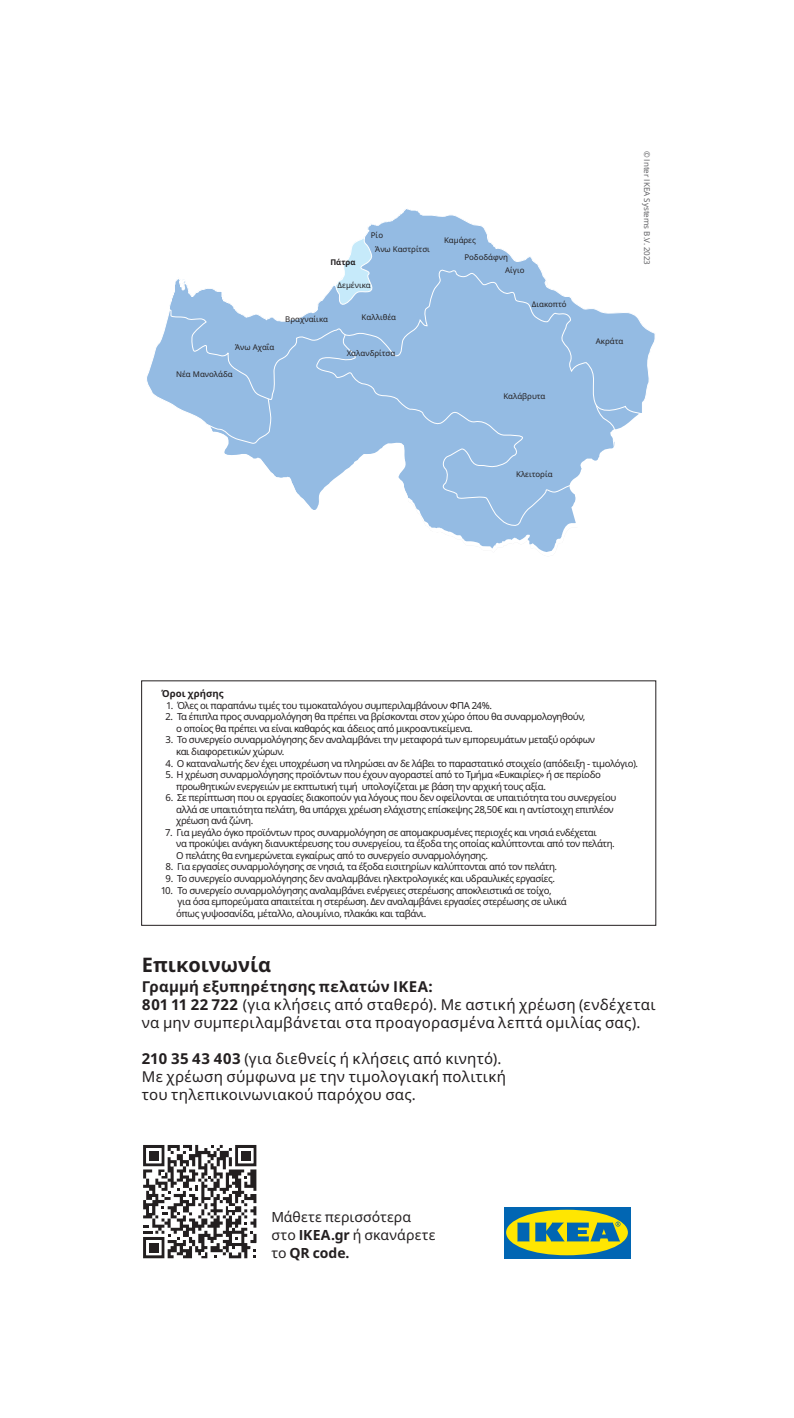
<style>
.page{position:relative;width:794px;height:1418px;background:#fff}
.page>*{position:absolute;margin:0;border:0;box-sizing:border-box;transform-origin:0 0}
.t1{font:700 20px "Noto IKEA Latin";color:#231f20}
.t2{font:15px/18px "Noto IKEA Latin";letter-spacing:.02em;color:#231f20}
.t3{font:14px/18px "Noto IKEA Latin";letter-spacing:.005em;color:#231f20}
.t4{font:9.6px/11.6px "Noto IKEA Latin";letter-spacing:-.04em;color:#231f20}
.t5{font:700 9.6px "Noto IKEA Latin";letter-spacing:.01em;color:#231f20}
.t6{font:8px "Noto IKEA Latin";color:#636366}
.t7{font:7.8px/14.2px "Noto IKEA Latin";color:#231f20}
.t8{font:700 7.8px "Noto IKEA Latin";color:#231f20}
.s1{font-weight:700}
</style>
<div class="page">
<div style="left:503px;top:1206px;width:127px;height:52px;background:#0166b3"></div>
<div style="left:506px;top:1209px;width:122px;height:46px;background:#ffe601;border-radius:50%"></div>
<svg style="left:517px;top:1221px;width:103px;height:20px"></svg>
<svg style="left:431px;top:527px;width:134px;height:25px;fill:#99bee4"></svg>
<div style="left:408px;top:417px;width:159px;height:110px;background:#94bbe3"></div>
<svg style="left:567px;top:417px;width:68px;height:108px"></svg>
<svg style="left:224px;top:417px;width:184px;height:93px;fill:#94bbe3"></svg>
<svg style="left:147px;top:315px;width:124px;height:130px"></svg>
<svg style="left:169px;top:209px;width:486px;height:208px"></svg>
<svg style="left:333px;top:236px;width:43px;height:73px"></svg>
<svg style="left:143px;top:1144px;width:113px;height:114px"></svg>
<div style="left:149px;top:1151px;width:9px;height:9px;background:#231f20"></div>
<div style="left:241px;top:1151px;width:9px;height:9px;background:#231f20"></div>
<div style="left:149px;top:1243px;width:9px;height:9px;background:#231f20"></div>
<p class="t7" style="left:235px;top:340px;width:41px">Άνω Αχαΐα</p>
<p class="t7" style="left:176px;top:367px;width:58px">Νέα Μανολάδα</p>
<p class="t7" style="left:375px;top:228px;width:56px;text-indent:-4px">Ρίο<br>Άνω Καστρίτσι</p>
<p class="t7" style="left:444px;top:232px;width:33px">Καμάρες</p>
<p class="t7" style="left:505px;top:250px;width:21px;line-height:13px;text-indent:-41px">Ροδοδάφνη<br>Αίγιο</p>
<p class="t8" style="left:330px;top:256px;width:27px">Πάτρα</p>
<p class="t7" style="left:338px;top:277px;width:35px">Δεμένικα</p>
<p class="t7" style="left:285px;top:312px;width:44px">Βραχναίικα</p>
<p class="t7" style="left:361px;top:310px;width:36px">Καλλιθέα</p>
<p class="t7" style="left:532px;top:296px;width:36px">Διακοπτό</p>
<p class="t7" style="left:347px;top:345px;width:50px">Χαλανδρίτσα</p>
<p class="t7" style="left:503px;top:389px;width:44px">Καλάβρυτα</p>
<p class="t7" style="left:516px;top:467px;width:38px">Κλειτορία</p>
<p class="t6" style="left:652px;top:151px;width:116px;rotate:90deg">© Inter IKEA Systems B.V. 2023</p>
<p class="t7" style="left:596px;top:333px;width:29px">Ακράτα</p>
<p class="t5" style="left:161px;top:687px;width:64px">Όροι χρήσης</p>
<p class="t4" style="left:167px;top:699px;width:326px">1. Όλες οι παραπάνω τιμές του τιμοκαταλόγου συμπεριλαμβάνουν ΦΠΑ 24%.</p>
<p class="t4" style="left:176px;top:710px;width:411px;text-indent:-11px">2. Τα έπιπλα προς συναρμολόγηση θα πρέπει να βρίσκονται στον χώρο όπου θα συναρμολογηθούν, ο οποίος θα πρέπει να είναι καθαρός και άδειος από μικροαντικείμενα.</p>
<p class="t4" style="left:176px;top:733px;width:420px;text-indent:-11px">3. Το συνεργείο συναρμολόγησης δεν αναλαμβάνει την μεταφορά των εμπορευμάτων μεταξύ ορόφων και διαφορετικών χώρων.</p>
<p class="t4" style="left:166px;top:757px;width:474px">4. Ο καταναλωτής δεν έχει υποχρέωση να πληρώσει αν δε λάβει το παραστατικό στοιχείο (απόδειξη - τιμολόγιο).</p>
<p class="t4" style="left:176px;top:768px;width:426px;text-indent:-11px">5. Η χρέωση συναρμολόγησης προϊόντων που έχουν αγοραστεί από το Τμήμα «Ευκαιρίες» ή σε περίοδο προωθητικών ενεργειών με εκπτωτική τιμή υπολογίζεται με βάση την αρχική τους αξία.</p>
<p class="t4" style="left:176px;top:791px;width:442px;text-indent:-11px">6. Σε περίπτωση που οι εργασίες διακοπούν για λόγους που δεν οφείλονται σε υπαιτιότητα του συνεργείου αλλά σε υπαιτιότητα πελάτη, θα υπάρχει χρέωση ελάχιστης επίσκεψης 28,50€ και η αντίστοιχη επιπλέον χρέωση ανά ζώνη.</p>
<p class="t4" style="left:176px;top:826px;width:440px;text-indent:-11px">7. Για μεγάλο όγκο προϊόντων προς συναρμολόγηση σε απομακρυσμένες περιοχές και νησιά ενδέχεται<br>να προκύψει ανάγκη διανυκτέρευσης του συνεργείου, τα έξοδα της οποίας καλύπτονται από τον πελάτη.<br>Ο πελάτης θα ενημερώνεται εγκαίρως από το συνεργείο συναρμολόγησης.</p>
<p class="t4" style="left:166px;top:860px;width:393px">8. Για εργασίες συναρμολόγησης σε νησιά, τα έξοδα εισιτηρίων καλύπτονται από τον πελάτη.</p>
<p class="t4" style="left:166px;top:872px;width:391px">9. Το συνεργείο συναρμολόγησης δεν αναλαμβάνει ηλεκτρολογικές και υδραυλικές εργασίες.</p>
<p class="t4" style="left:176px;top:883px;width:392px;text-indent:-15px">10. Το συνεργείο συναρμολόγησης αναλαμβάνει ενέργειες στερέωσης αποκλειστικά σε τοίχο, για όσα εμπορεύματα απαιτείται η στερέωση. Δεν αναλαμβάνει εργασίες στερέωσης σε υλικά όπως γυψοσανίδα, μέταλλο, αλουμίνιο, πλακάκι και ταβάνι.</p>
<h1 class="t1" style="left:142px;top:950px;width:131px">Επικοινωνία</h1>
<h2 class="t2" style="left:142px;top:977px;width:515px"><span class="s1">Γραμμή εξυπηρέτησης πελατών IKEA:<br>801 11 22 722</span> (για κλήσεις από σταθερό). Με αστική χρέωση (ενδέχεται να μην συμπεριλαμβάνεται στα προαγορασμένα λεπτά ομιλίας σας).</h2>
<h2 class="t2" style="left:142px;top:1049px;width:366px"><span class="s1">210 35 43 403</span> (για διεθνείς ή κλήσεις από κινητό).<br>Με χρέωση σύμφωνα με την τιμολογιακή πολιτική του τηλεπικοινωνιακού παρόχου σας.</h2>
<h3 class="t3" style="left:271px;top:1207px;width:166px">Μάθετε περισσότερα στο <span class="s1">ΙΚΕΑ.gr</span> ή σκανάρετε το <span class="s1">QR code.</span></h3>
</div>
